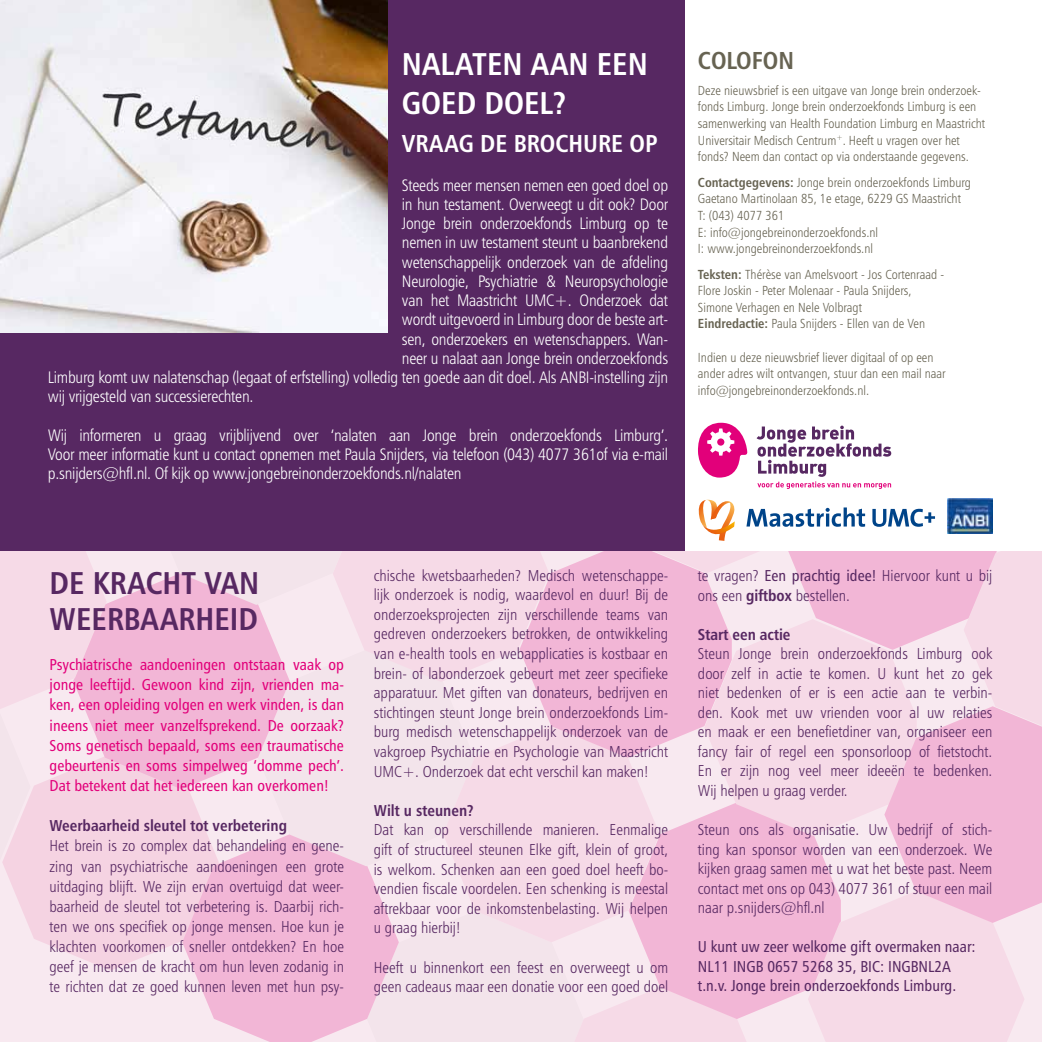
<style>
.page{position:relative;width:1042px;height:1042px;background:#fff}
.page>*{position:absolute;margin:0;border:0;box-sizing:border-box;transform-origin:0 0}
.t1{font:31.5px/35.9px "Humanist 777 BT Bold Condensed B";color:#572862}
.t2{font:31.5px/38.5px "Humanist 777 BT Bold Condensed B";color:#fff}
.t3{font:24.5px "Humanist 777 BT Bold Condensed B";color:#fff}
.t4{font:24.5px "Humanist 777 BT Bold Condensed B";color:#676352}
.t5{font:16.62px/19.2px "Humanist 777 BT Light Condensed B";letter-spacing:-.015em;color:#fff;text-align:justify}
.t6{font:15.75px/19.6px "Humanist 777 BT Light Condensed B";color:#572862;text-align:justify}
.t7{font:15.75px/20.1px "Humanist 777 BT Roman Condensed B";color:#e2007a;text-align:justify}
.t8{font:15.75px/19.6px "Humanist 777 BT Roman Condensed B";color:#572862}
.t9{font:15.75px "Humanist 777 BT Bold Condensed B";color:#572862}
.t10{font:13.12px/16.6px "Humanist 777 BT Light Condensed B";color:#676352}
.s1{font-family:"Humanist 777 BT Bold Condensed B"}
.s2{font-family:"Humanist 777 BT Roman Condensed B"}
</style>
<div class="page">
<svg style="left:0;top:551px;width:1042px;height:491px;background:#f4d1e3"></svg>
<img style="left:948px;top:499px;width:44px;height:35px">
<svg style="left:698px;top:499px;width:37px;height:42px"></svg>
<svg style="left:746px;top:507px;width:189px;height:20px"></svg>
<div style="left:0;top:0;width:685px;height:551px;background:#572862"></div>
<svg style="left:756px;top:425px;width:136px;height:64px"></svg>
<svg style="left:698px;top:423px;width:49px;height:54px"></svg>
<div style="left:717px;top:438px;width:7px;height:8px;background:#e2007a;border-radius:50%"></div>
<img style="left:0;top:0;width:387px;height:332px">
<h1 class="t2" style="left:402px;top:44px;width:247px">Nalaten aan een goed doel?</h1>
<h2 class="t3" style="left:402px;top:128px;width:257px">Vraag de brochure op</h2>
<p class="t5" style="left:402px;top:175px;width:268px">Steeds meer mensen nemen een goed doel op</p>
<p class="t5" style="left:402px;top:194px;width:268px">in hun testament. Overweegt u dit ook? Door</p>
<p class="t5" style="left:402px;top:213px;width:268px">Jonge brein onderzoekfonds Limburg op te</p>
<p class="t5" style="left:402px;top:233px;width:268px">nemen in uw testament steunt u baanbrekend</p>
<p class="t5" style="left:402px;top:252px;width:268px">wetenschappelijk onderzoek van de afdeling</p>
<p class="t5" style="left:402px;top:271px;width:268px">Neurologie, Psychiatrie &amp; Neuropsychologie</p>
<p class="t5" style="left:402px;top:290px;width:268px">van het Maastricht UMC+. Onderzoek dat</p>
<p class="t5" style="left:402px;top:310px;width:268px">wordt uitgevoerd in Limburg door de beste art-</p>
<p class="t5" style="left:402px;top:329px;width:268px">sen, onderzoekers en wetenschappers. Wan-</p>
<p class="t5" style="left:402px;top:348px;width:268px">neer u nalaat aan Jonge brein onderzoekfonds</p>
<p class="t5" style="left:48px;top:367px;width:622px">Limburg komt uw nalatenschap (legaat of erfstelling) volledig ten goede aan dit doel. Als ANBI-instelling zijn</p>
<p class="t5" style="left:48px;top:387px;width:207px">wij vrijgesteld van successierechten.</p>
<p class="t5" style="left:48px;top:425px;width:622px">Wij informeren u graag vrijblijvend over ‘nalaten aan Jonge brein onderzoekfonds Limburg’.<br>Voor meer informatie kunt u contact opnemen met Paula Snijders, via telefoon (043) 4077 361of via e-mail p.snijders@hfl.nl. Of kijk op www.jongebreinonderzoekfonds.nl/nalaten</p>
<h2 class="t4" style="left:698px;top:45px;width:15px">COLOFON</h2>
<p class="t10" style="left:698px;top:82px;width:289px">Deze nieuwsbrief is een uitgave van Jonge brein onderzoek&shy;fonds Limburg. Jonge brein onderzoekfonds Limburg is een samenwerking van Health Foundation Limburg en Maastricht Universitair Medisch Centrum<sup>+</sup>. Heeft u vragen over het fonds? Neem dan contact op via onderstaande gegevens.</p>
<p class="t10" style="left:698px;top:174px;width:274px"><span class="s1">Contactgegevens:</span> Jonge brein onderzoekfonds Limburg Gaetano Martinolaan 85, 1e etage, 6229 GS Maastricht T: (043) 4077 361<br>E: info@jongebreinonderzoekfonds.nl<br>I: www.jongebreinonderzoekfonds.nl</p>
<p class="t10" style="left:698px;top:265px;width:248px"><span class="s1">Teksten:</span> Thérèse van Amelsvoort - Jos Cortenraad - Flore Joskin - Peter Molenaar - Paula Snijders, Simone Verhagen en Nele Volbragt<br><span class="s1">Eindredactie:</span> Paula Snijders - Ellen van de Ven</p>
<p class="t10" style="left:698px;top:349px;width:249px">Indien u deze nieuwsbrief liever digitaal of op een ander adres wilt ontvangen, stuur dan een mail naar info@jongebreinonderzoekfonds.nl.</p>
<h1 class="t1" style="left:50px;top:564px;width:211px">De kracht van weerbaarheid</h1>
<p class="t7" style="left:50px;top:654px;width:296px">Psychiatrische aandoeningen ontstaan vaak op jonge leeftijd. Gewoon kind zijn, vrienden ma&shy;ken, een opleiding volgen en werk vinden, is dan ineens niet meer vanzelfsprekend. De oorzaak?<br>Soms genetisch bepaald, soms een traumatische gebeurtenis en soms simpelweg ‘domme pech’.<br>Dat betekent dat het iedereen kan overkomen!</p>
<p class="t9" style="left:50px;top:816px;width:239px">Weerbaarheid sleutel tot verbetering</p>
<p class="t6" style="left:50px;top:835px;width:296px;line-height:20.1px">Het brein is zo complex dat behandeling en gene&shy;zing van psychiatrische aandoeningen een grote uitdaging blijft. We zijn ervan overtuigd dat weer&shy;baarheid de sleutel tot verbetering is. Daarbij rich&shy;ten we ons specifiek op jonge mensen. Hoe kun je klachten voorkomen of sneller ontdekken? En hoe geef je mensen de kracht om hun leven zodanig in te richten dat ze goed kunnen leven met hun psy-</p>
<p class="t6" style="left:374px;top:565px;width:296px">chische kwetsbaarheden? Medisch wetenschappe&shy;lijk onderzoek is nodig, waardevol en duur! Bij de onderzoeksprojecten zijn verschillende teams van gedreven onderzoekers betrokken, de ontwikkeling van e-health tools en webapplicaties is kostbaar en brein- of labonderzoek gebeurt met zeer specifieke apparatuur. Met giften van donateurs, bedrijven en stichtingen steunt Jonge brein onderzoekfonds Lim&shy;burg medisch wetenschappelijk onderzoek van de vakgroep Psychiatrie en Psychologie van Maastricht UMC+. Onderzoek dat echt verschil kan maken!</p>
<p class="t9" style="left:374px;top:800px;width:102px">Wilt u steunen?</p>
<p class="t6" style="left:374px;top:820px;width:296px">Dat kan op verschillende manieren. Eenmalige gift of structureel steunen Elke gift, klein of groot, is welkom. Schenken aan een goed doel heeft bo&shy;vendien fiscale voordelen. Een schenking is meestal aftrekbaar voor de inkomstenbelasting. Wij helpen u graag hierbij!</p>
<p class="t6" style="left:374px;top:957px;width:296px">Heeft u binnenkort een feest en overweegt u om geen cadeaus maar een donatie voor een goed doel</p>
<p class="t6" style="left:698px;top:565px;width:296px">te vragen? <span class="s2">Een prachtig idee!</span> Hiervoor kunt u bij ons een <span class="s1">giftbox</span> bestellen.</p>
<p class="t9" style="left:698px;top:624px;width:94px">Start een actie</p>
<p class="t6" style="left:698px;top:644px;width:296px">Steun Jonge brein onderzoekfonds Limburg ook door zelf in actie te komen. U kunt het zo gek niet bedenken of er is een actie aan te verbin&shy;den. Kook met uw vrienden voor al uw relaties en maak er een benefietdiner van, organiseer een fancy fair of regel een sponsorloop of fietstocht.<br>En er zijn nog veel meer ideeën te bedenken.<br>Wij helpen u graag verder.</p>
<p class="t6" style="left:698px;top:819px;width:296px">Steun ons als organisatie. Uw bedrijf of stich&shy;ting kan sponsor worden van een onderzoek. We kijken graag samen met u wat het beste past. Neem contact met ons op 043) 4077 361 of stuur een mail naar p.snijders@hfl.nl</p>
<p class="t8" style="left:698px;top:936px;width:279px">U kunt uw zeer welkome gift overmaken naar:<br>NL11 INGB 0657 5268 35, BIC: INGBNL2A t.n.v. Jonge brein onderzoekfonds Limburg.</p>
</div>
